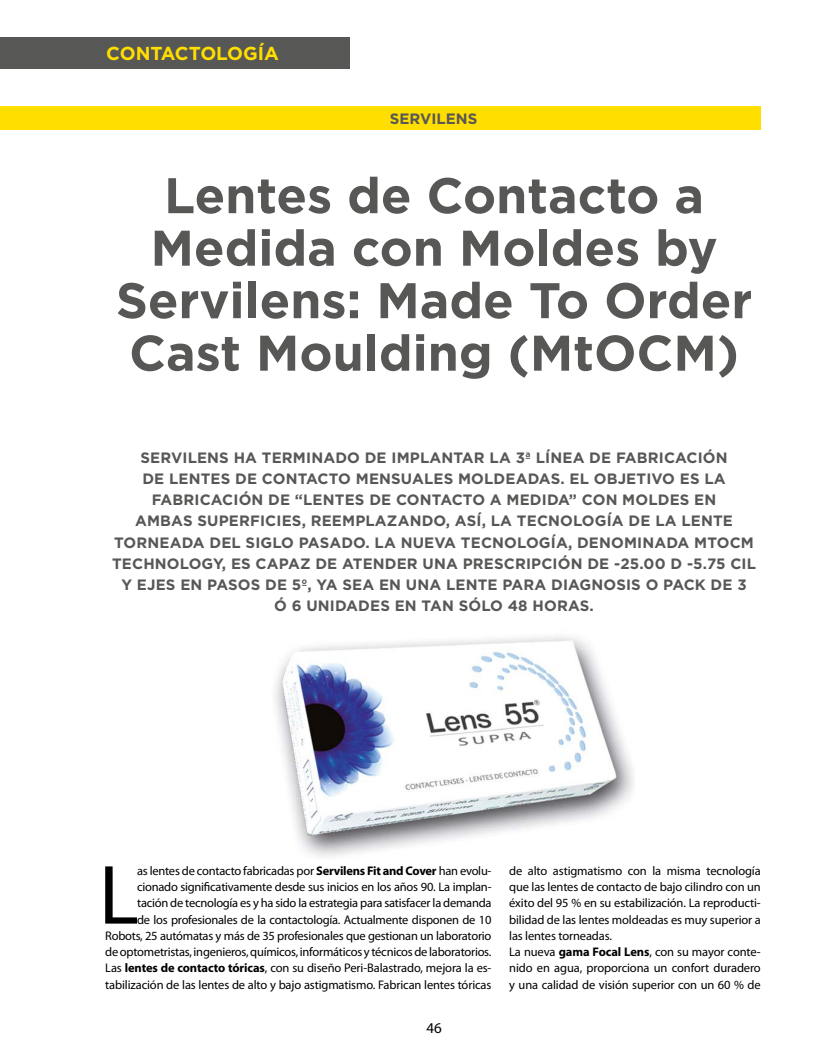
<style>
.page{position:relative;width:815px;height:1063px;background:#fff}
.page>*{position:absolute;margin:0;border:0;box-sizing:border-box;transform-origin:0 0}
.t1{font:84.88px "Myriad Pro";color:#000}
.t2{font:700 50px/52.5px "Gotham";color:#575756;text-align:center}
.t3{font:700 18.75px "Gotham";color:#ffde00}
.t4{font:700 15px/21.2px "Gotham";letter-spacing:.01em;color:#575756;text-align:center}
.t5{font:15px "Myriad Pro";color:#000}
.t6{font:12.5px/16.2px "Myriad Pro";letter-spacing:-.015em;color:#000}
.s1{font-weight:700}
</style>
<div class="page">
<div style="left:0;top:37px;width:350px;height:32px;background:#575756"></div>
<img style="left:275px;top:636px;width:358px;height:221px">
<div style="left:0;top:106px;width:761px;height:24px;background:#ffde00"></div>
<h3 class="t3" style="left:106px;top:43px;width:174px">CONTACTOLOGÍA</h3>
<p class="t4" style="left:390px;top:107px;width:89px">SERVILENS</p>
<h2 class="t2" style="left:116px;top:168px;width:638px">Lentes de Contacto a<br>Medida con Moldes by<br>Servilens: Made To Order<br>Cast Moulding (MtOCM)</h2>
<p class="t4" style="left:112px;top:446px;width:645px">SERVILENS HA TERMINADO DE IMPLANTAR LA 3ª LÍNEA DE FABRICACIÓN<br>DE LENTES DE CONTACTO MENSUALES MOLDEADAS. EL OBJETIVO ES LA FABRICACIÓN DE “LENTES DE CONTACTO A MEDIDA” CON MOLDES EN<br>AMBAS SUPERFICIES, REEMPLAZANDO, ASÍ, LA TECNOLOGÍA DE LA LENTE TORNEADA DEL SIGLO PASADO. LA NUEVA TECNOLOGÍA, DENOMINADA MTOCM TECHNOLOGY, ES CAPAZ DE ATENDER UNA PRESCRIPCIÓN DE -25.00 D -5.75 CIL Y EJES EN PASOS DE 5º, YA SEA EN UNA LENTE PARA DIAGNOSIS O PACK DE 3<br>Ó 6 UNIDADES EN TAN SÓLO 48 HORAS.</p>
<p class="t6" style="left:105px;top:862px;width:388px;text-align:right">as lentes de contacto fabricadas por <span class="s1">Servilens Fit and Cover</span> han evolu&shy;cionado significativamente desde sus inicios en los años 90. La implan&shy;tación de tecnología es y ha sido la estrategia para satisfacer la demanda<br>de los profesionales de la contactología. Actualmente disponen de 10<br>Robots, 25 autómatas y más de 35 profesionales que gestionan un laboratorio de optometristas, ingenieros, químicos, informáticos y técnicos de laboratorios.<br>Las <span class="s1">lentes de contacto tóricas</span>, con su diseño Peri-Balastrado, mejora la es&shy;tabilización de las lentes de alto y bajo astigmatismo. Fabrican lentes tóricas</p>
<h1 class="t1" style="left:99px;top:843px;width:42px">L</h1>
<p class="t5" style="left:426px;top:1019px;width:17px">46</p>
<p class="t6" style="left:509px;top:862px;width:253px">de alto astigmatismo con la misma tecnología que las lentes de contacto de bajo cilindro con un éxito del 95 % en su estabilización. La reproducti&shy;bilidad de las lentes moldeadas es muy superior a las lentes torneadas.<br>La nueva <span class="s1">gama Focal Lens</span>, con su mayor conte&shy;nido en agua, proporciona un confort duradero y una calidad de visión superior con un 60 % de</p>
</div>
